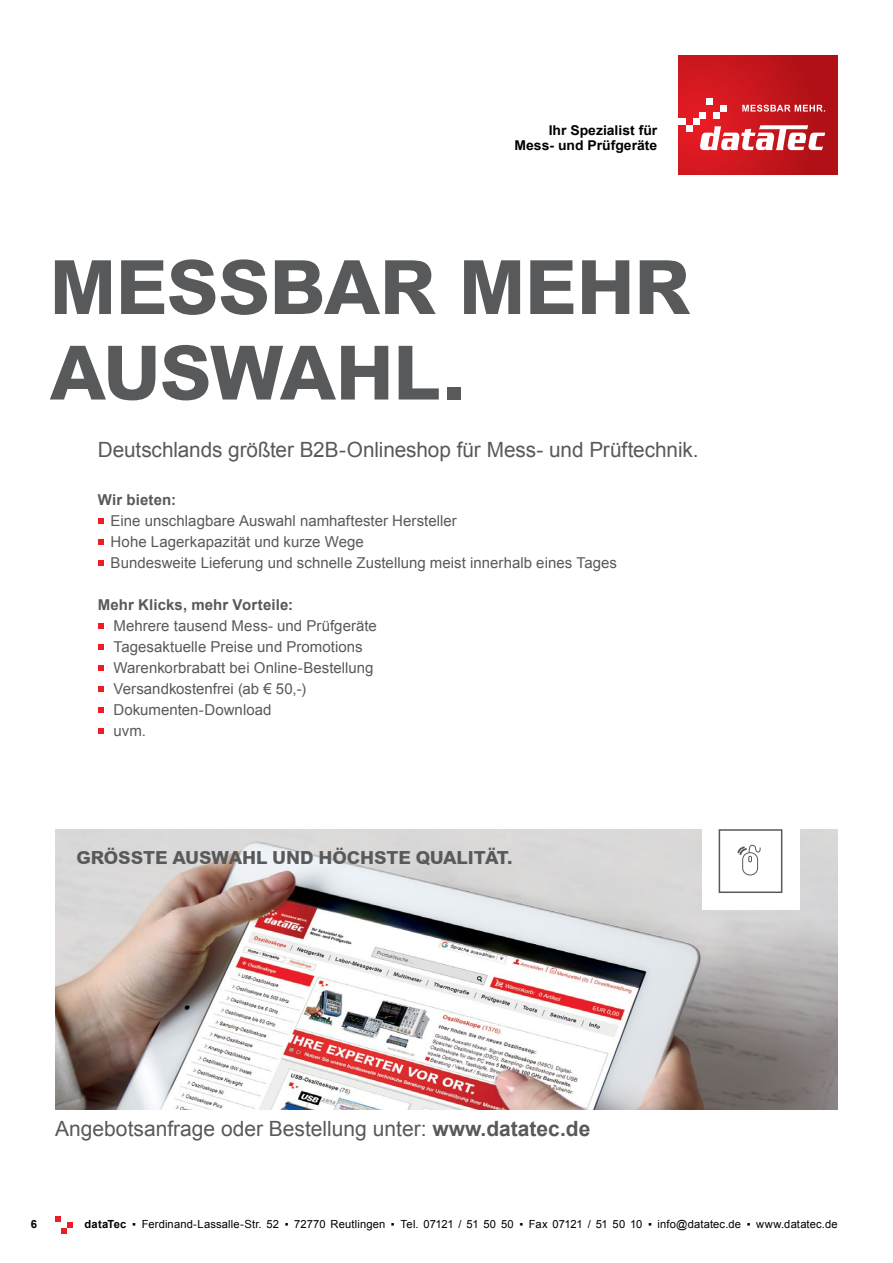
<style>
.page{position:relative;width:893px;height:1263px;background:#fff}
.page>*{position:absolute;margin:0;border:0;box-sizing:border-box;transform-origin:0 0}
.t1{font:800 75px/85.5px "Aria";letter-spacing:-.015em;color:#58595b}
.t2{font:21px "Arial";color:#58595b}
.t3{font:800 18px "Aria";letter-spacing:-.005em;color:#58595b}
.t4{font:15px/21px "Arial";color:#58595b}
.t5{font:700 15px "Arial";letter-spacing:.01em;color:#58595b}
.t6{font:700 13.5px/15px "Arial";color:#000;text-align:right}
.t7{font:11.25px "Arial";letter-spacing:.01em;color:#000}
.t8{font:700 11.25px "Arial";color:#000}
.s1{font-weight:700}
</style>
<div class="page">
<svg style="left:679px;top:55px;width:159px;height:119px;background:#cc3137"></svg>
<svg style="left:98px;top:518px;width:5px;height:6px"></svg>
<svg style="left:98px;top:539px;width:5px;height:6px"></svg>
<svg style="left:98px;top:560px;width:5px;height:6px"></svg>
<svg style="left:98px;top:623px;width:5px;height:6px"></svg>
<svg style="left:98px;top:644px;width:5px;height:6px"></svg>
<svg style="left:98px;top:665px;width:5px;height:6px"></svg>
<svg style="left:98px;top:686px;width:5px;height:6px"></svg>
<svg style="left:98px;top:707px;width:5px;height:6px"></svg>
<svg style="left:98px;top:728px;width:5px;height:6px"></svg>
<img style="left:55px;top:829px;width:783px;height:281px">
<div style="left:702px;top:812px;width:97px;height:98px;background:#fff"></div>
<div style="left:719px;top:829px;width:63px;height:64px;border:2px solid #58595b"></div>
<svg style="left:737px;top:844px;width:24px;height:32px"></svg>
<svg style="left:55px;top:1216px;width:18px;height:18px"></svg>
<p class="t6" style="left:515px;top:123px;width:144px">Ihr Spezialist für<br>Mess- und Prüfgeräte</p>
<h1 class="t1" style="left:50px;top:243px;width:642px">MESSBAR MEHR<br>AUSWAHL.</h1>
<h2 class="t2" style="left:98px;top:436px;width:602px">Deutschlands größter B2B-Onlineshop für Mess- und Prüftechnik.</h2>
<p class="t5" style="left:98px;top:490px;width:80px">Wir bieten:</p>
<p class="t4" style="left:111px;top:511px;width:508px">Eine unschlagbare Auswahl namhaftester Hersteller<br>Hohe Lagerkapazität und kurze Wege<br>Bundesweite Lieferung und schnelle Zustellung meist innerhalb eines Tages</p>
<p class="t5" style="left:98px;top:595px;width:197px">Mehr Klicks, mehr Vorteile:</p>
<p class="t4" style="left:113px;top:616px;width:265px">Mehrere tausend Mess- und Prüfgeräte<br>Tagesaktuelle Preise und Promotions<br>Warenkorbrabatt bei Online-Bestellung<br>Versandkostenfrei (ab € 50,-)<br>Dokumenten-Download<br>uvm.</p>
<p class="t3" style="left:77px;top:846px;width:437px">GRÖSSTE AUSWAHL UND HÖCHSTE QUALITÄT.</p>
<h2 class="t2" style="left:55px;top:1115px;width:537px">Angebotsanfrage oder Bestellung unter: <span class="s1">www.datatec.de</span></h2>
<p class="t8" style="left:31px;top:1216px;width:8px">6</p>
<p class="t7" style="left:84px;top:1216px;width:755px"><span class="s1">dataTec</span> ▪ Ferdinand-Lassalle-Str. 52 ▪ 72770 Reutlingen ▪ Tel. 07121 / 51 50 50 ▪ Fax 07121 / 51 50 10 ▪ info@datatec.de ▪ www.datatec.de</p>
</div>
